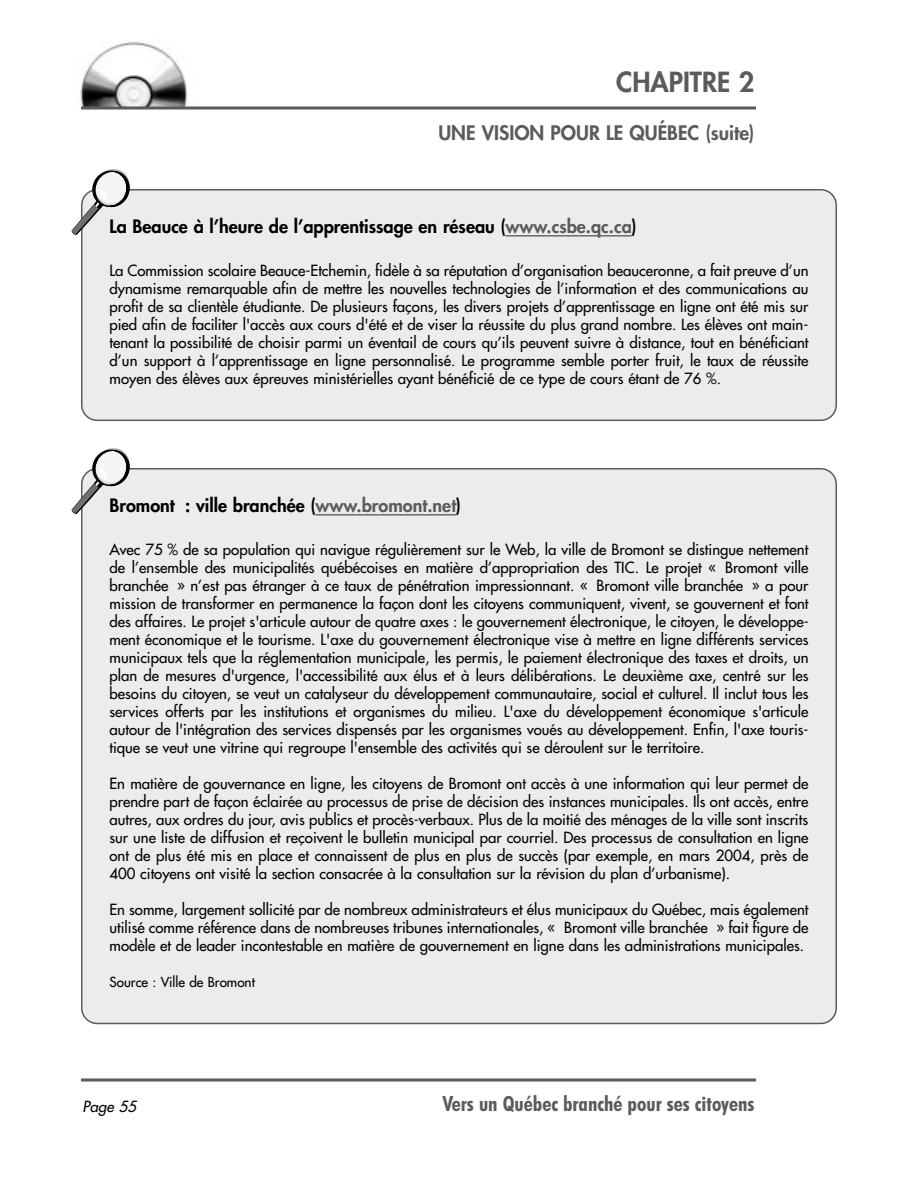
<style>
.page{position:relative;width:918px;height:1188px;background:#fff}
.page>*{position:absolute;margin:0;border:0;box-sizing:border-box;transform-origin:0 0}
.t1{font:800 27px "Futura";color:#5b5b5b}
.t2{font:700 condensed 21px "Futura BT";color:#5b5b5b}
.t3{font:800 19.5px "Futura";color:#5b5b5b}
.t4{font:800 18px "Futura";color:#000}
.t5{font:15px/18px "Futura";color:#000;text-align:justify}
.t6{font:italic 15px "Futura";color:#000}
.t7{font:13.5px "Futura";color:#000}
.s1{color:#5b5b5b}
</style>
<div class="page">
<img style="left:80px;top:41px;width:107px;height:65px">
<svg style="left:81px;top:106px;width:675px;height:4px;background:#818181"></svg>
<svg style="left:81px;top:1078px;width:675px;height:4px;background:#838383"></svg>
<div style="left:82px;top:190px;width:754px;height:230px;background:#ececec;border-radius:15px"></div>
<div style="left:81px;top:189px;width:756px;height:232px;border:2px solid #5b5b5b;border-radius:15px"></div>
<hr style="left:505px;top:235px;width:42px;height:1px;background:#5b5b5b">
<hr style="left:547px;top:235px;width:85px;height:1px;background:#5b5b5b">
<div style="left:82px;top:469px;width:754px;height:554px;background:#ececec;border-radius:15px"></div>
<hr style="left:315px;top:514px;width:42px;height:1px;background:#5b5b5b">
<svg style="left:357px;top:514px;width:22px;height:1px"></svg>
<hr style="left:379px;top:514px;width:77px;height:1px;background:#5b5b5b">
<svg style="left:72px;top:169px;width:62px;height:66px"></svg>
<svg style="left:72px;top:448px;width:62px;height:66px"></svg>
<h1 class="t1" style="left:616px;top:70px;width:140px">CHAPITRE 2</h1>
<h3 class="t3" style="left:438px;top:124px;width:318px">UNE VISION POUR LE QUÉBEC (suite)</h3>
<p class="t4" style="left:110px;top:218px;width:529px">La Beauce à l’heure de l’apprentissage en réseau (<span class="s1">www.csbe.qc.ca</span>)</p>
<p class="t5" style="left:110px;top:262px;width:701px">La Commission scolaire Beauce-Etchemin, fidèle à sa réputation d’organisation beauceronne, a fait preuve d’un dynamisme remarquable afin de mettre les nouvelles technologies de l’information et des communications au profit de sa clientèle étudiante. De plusieurs façons, les divers projets d’apprentissage en ligne ont été mis sur pied afin de faciliter l'accès aux cours d'été et de viser la réussite du plus grand nombre. Les élèves ont main&shy;tenant la possibilité de choisir parmi un éventail de cours qu’ils peuvent suivre à distance, tout en bénéficiant d’un support à l’apprentissage en ligne personnalisé. Le programme semble porter fruit, le taux de réussite moyen des élèves aux épreuves ministérielles ayant bénéficié de ce type de cours étant de 76 %.</p>
<p class="t4" style="left:110px;top:497px;width:353px">Bromont : ville branchée (<span class="s1">www.bromont.net</span>)</p>
<p class="t5" style="left:110px;top:541px;width:701px">Avec 75 % de sa population qui navigue régulièrement sur le Web, la ville de Bromont se distingue nettement de l’ensemble des municipalités québécoises en matière d’appropriation des TIC. Le projet « Bromont ville branchée » n’est pas étranger à ce taux de pénétration impressionnant. « Bromont ville branchée » a pour mission de transformer en permanence la façon dont les citoyens communiquent, vivent, se gouvernent et font des affaires. Le projet s'articule autour de quatre axes : le gouvernement électronique, le citoyen, le développe&shy;ment économique et le tourisme. L'axe du gouvernement électronique vise à mettre en ligne différents services municipaux tels que la réglementation municipale, les permis, le paiement électronique des taxes et droits, un plan de mesures d'urgence, l'accessibilité aux élus et à leurs délibérations. Le deuxième axe, centré sur les besoins du citoyen, se veut un catalyseur du développement communautaire, social et culturel. Il inclut tous les services offerts par les institutions et organismes du milieu. L'axe du développement économique s'articule autour de l'intégration des services dispensés par les organismes voués au développement. Enfin, l'axe touris&shy;tique se veut une vitrine qui regroupe l'ensemble des activités qui se déroulent sur le territoire.</p>
<p class="t5" style="left:110px;top:775px;width:701px">En matière de gouvernance en ligne, les citoyens de Bromont ont accès à une information qui leur permet de prendre part de façon éclairée au processus de prise de décision des instances municipales. Ils ont accès, entre autres, aux ordres du jour, avis publics et procès-verbaux. Plus de la moitié des ménages de la ville sont inscrits sur une liste de diffusion et reçoivent le bulletin municipal par courriel. Des processus de consultation en ligne ont de plus été mis en place et connaissent de plus en plus de succès (par exemple, en mars 2004, près de 400 citoyens ont visité la section consacrée à la consultation sur la révision du plan d’urbanisme).</p>
<p class="t5" style="left:110px;top:901px;width:701px">En somme, largement sollicité par de nombreux administrateurs et élus municipaux du Québec, mais également utilisé comme référence dans de nombreuses tribunes internationales, « Bromont ville branchée » fait figure de modèle et de leader incontestable en matière de gouvernement en ligne dans les administrations municipales.</p>
<p class="t7" style="left:110px;top:975px;width:147px">Source : Ville de Bromont</p>
<p class="t6" style="left:82px;top:1099px;width:55px">Page 55</p>
<h2 class="t2" style="left:443px;top:1095px;width:313px">Vers un Québec branché pour ses citoyens</h2>
</div>
